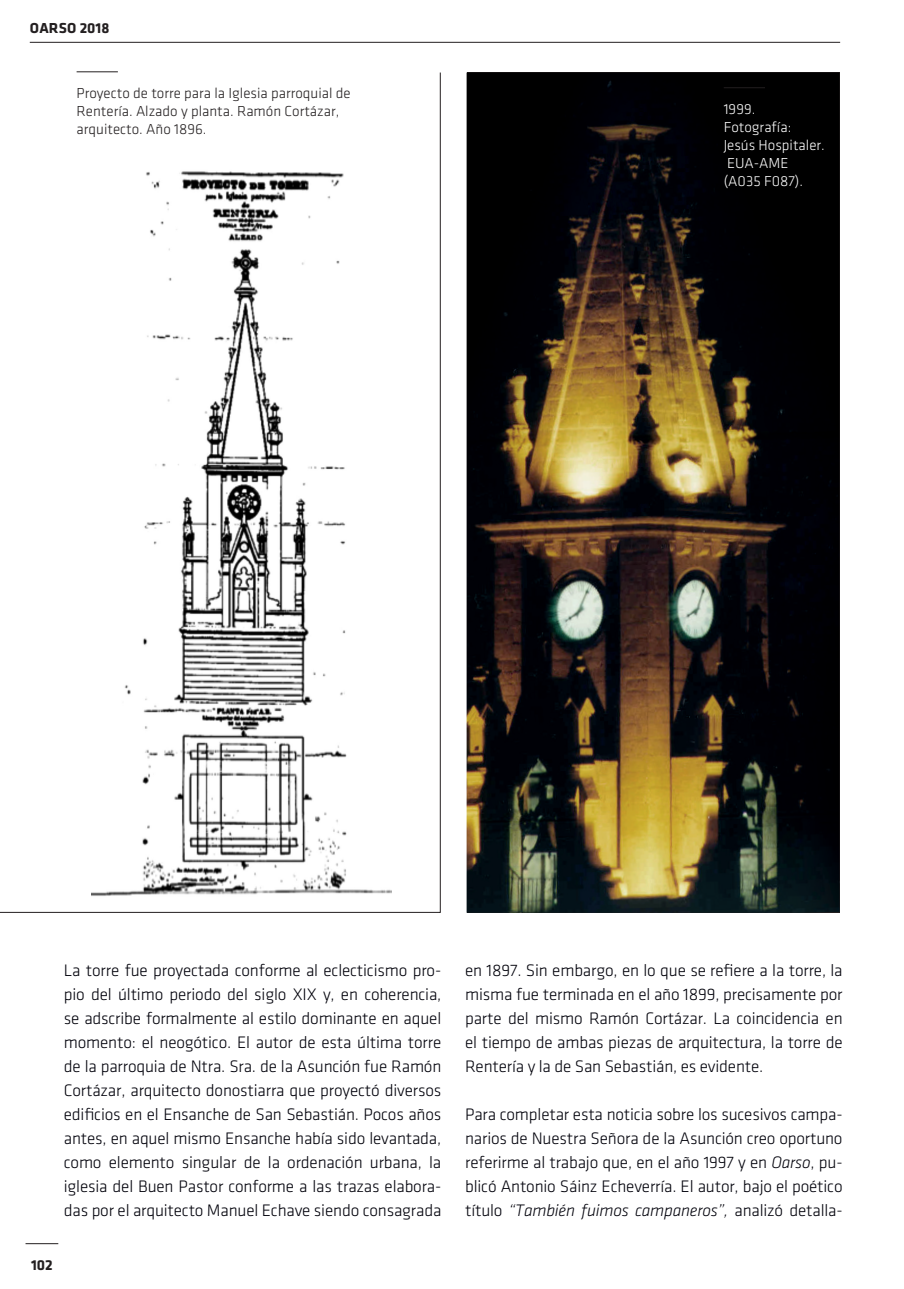
<style>
.page{position:relative;width:904px;height:1289px;background:#fff}
.page>*{position:absolute;margin:0;border:0;box-sizing:border-box;transform-origin:0 0}
.t1{font:300 17.25px/24px "Klavika";letter-spacing:-.01em;color:#00000a;text-align:justify}
.t2{font:300 15px/18px "Klavika";color:#231f20}
.t3{font:300 15px "Klavika";color:#fff}
.t4{font:700 15px "Klavika";color:#231f20}
.s1{font-style:italic}
</style>
<div class="page">
<img style="left:466px;top:73px;width:373px;height:839px">
<hr style="left:723px;top:87px;width:41px;height:1px;background:#231f20">
<svg style="left:0;top:72px;width:441px;height:841px"></svg>
<hr style="left:26px;top:1243px;width:32px;height:1px;background:#231f20">
<hr style="left:30px;top:42px;width:809px;height:1px;background:#231f20">
<p class="t4" style="left:30px;top:20px;width:81px">OARSO 2018</p>
<p class="t2" style="left:77px;top:84px;width:275px">Proyecto de torre para la Iglesia parroquial de<br>Rentería. Alzado y planta. Ramón Cortázar, arquitecto. Año 1896.</p>
<p class="t3" style="left:723px;top:101px;width:33px">1999.</p>
<p class="t3" style="left:723px;top:119px;width:69px">Fotografía:</p>
<p class="t3" style="left:723px;top:137px;width:102px">Jesús Hospitaler.</p>
<p class="t3" style="left:726px;top:155px;width:63px">EUA-AME</p>
<p class="t3" style="left:723px;top:173px;width:81px">(A035 F087).</p>
<p class="t1" style="left:64px;top:958px;width:379px">La torre fue proyectada conforme al eclecticismo pro&shy;pio del último periodo del siglo XIX y, en coherencia, se adscribe formalmente al estilo dominante en aquel momento: el neogótico. El autor de esta última torre de la parroquia de Ntra. Sra. de la Asunción fue Ramón Cortázar, arquitecto donostiarra que proyectó diversos edificios en el Ensanche de San Sebastián. Pocos años antes, en aquel mismo Ensanche había sido levantada, como elemento singular de la ordenación urbana, la iglesia del Buen Pastor conforme a las trazas elabora&shy;das por el arquitecto Manuel Echave siendo consagrada</p>
<p class="t4" style="left:31px;top:1256px;width:23px">102</p>
<p class="t1" style="left:465px;top:958px;width:379px">en 1897. Sin embargo, en lo que se refiere a la torre, la misma fue terminada en el año 1899, precisamente por parte del mismo Ramón Cortázar. La coincidencia en el tiempo de ambas piezas de arquitectura, la torre de Rentería y la de San Sebastián, es evidente.</p>
<p class="t1" style="left:465px;top:1102px;width:379px">Para completar esta noticia sobre los sucesivos campa&shy;narios de Nuestra Señora de la Asunción creo oportuno referirme al trabajo que, en el año 1997 y en <span class="s1">Oarso</span>, pu&shy;blicó Antonio Sáinz Echeverría. El autor, bajo el poético título <span class="s1">“También fuimos campaneros”,</span> analizó detalla-</p>
</div>
